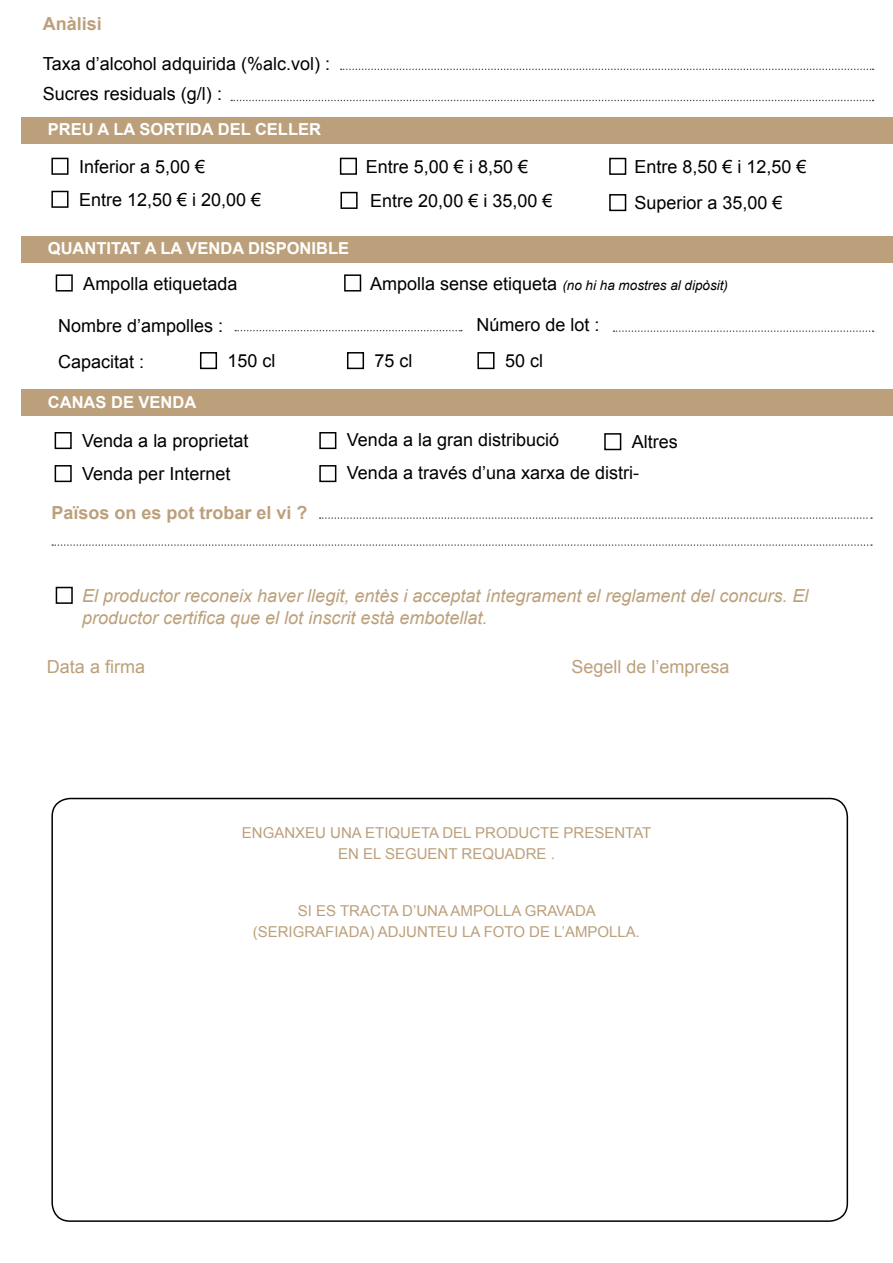
<style>
.page{position:relative;width:893px;height:1263px;background:#fff}
.page>*{position:absolute;margin:0;border:0;box-sizing:border-box;transform-origin:0 0}
.t1{font:18px/33px "Arial";color:#000}
.t2{font:italic 18px/21.6px "Arial";color:#bca07b}
.t3{font:700 18px "Arial";color:#bca07b}
.t4{font:18px "Arial";color:#bca07b}
.t5{font:700 16.5px "Arial";color:#fff}
.t6{font:15px/21px "Arial";color:#bca07b;text-align:center}
.t7{font:italic 13.5px "Arial";color:#000}
.s1{font-style:normal;font-size:18px}
</style>
<div class="page">
<div style="left:21px;top:117px;width:872px;height:27px;background:#bca07b"></div>
<div style="left:51px;top:158px;width:18px;height:17px;border:2px solid #000"></div>
<div style="left:340px;top:158px;width:17px;height:17px;border:2px solid #000"></div>
<div style="left:609px;top:158px;width:17px;height:17px;border:2px solid #000"></div>
<div style="left:51px;top:191px;width:18px;height:17px;border:2px solid #000"></div>
<div style="left:340px;top:192px;width:18px;height:17px;border:2px solid #000"></div>
<div style="left:609px;top:194px;width:17px;height:17px;border:2px solid #000"></div>
<div style="left:21px;top:389px;width:872px;height:27px;background:#bca07b"></div>
<div style="left:55px;top:432px;width:17px;height:17px;border:2px solid #000"></div>
<div style="left:55px;top:465px;width:17px;height:17px;border:2px solid #000"></div>
<div style="left:319px;top:432px;width:17px;height:17px;border:2px solid #000"></div>
<div style="left:319px;top:465px;width:17px;height:17px;border:2px solid #000"></div>
<div style="left:604px;top:433px;width:17px;height:17px;border:2px solid #000"></div>
<svg style="left:320px;top:517px;width:552px;height:2px"></svg>
<svg style="left:52px;top:544px;width:820px;height:2px"></svg>
<div style="left:56px;top:587px;width:17px;height:17px;border:2px solid #000"></div>
<div style="left:51px;top:798px;width:797px;height:424px;border:2px solid #000;border-radius:18px"></div>
<svg style="left:341px;top:69px;width:532px;height:1px"></svg>
<svg style="left:231px;top:100px;width:642px;height:1px"></svg>
<div style="left:21px;top:236px;width:872px;height:27px;background:#bca07b"></div>
<div style="left:56px;top:274px;width:17px;height:17px;border:2px solid #000"></div>
<div style="left:344px;top:274px;width:17px;height:17px;border:2px solid #000"></div>
<svg style="left:235px;top:330px;width:227px;height:1px"></svg>
<svg style="left:613px;top:330px;width:260px;height:2px"></svg>
<div style="left:200px;top:352px;width:17px;height:17px;border:2px solid #000"></div>
<div style="left:347px;top:352px;width:17px;height:17px;border:2px solid #000"></div>
<div style="left:477px;top:352px;width:17px;height:17px;border:2px solid #000"></div>
<p class="t3" style="left:43px;top:12px;width:61px">Anàlisi</p>
<p class="t1" style="left:43px;top:49px;width:289px;line-height:30.2px">Taxa d’alcohol adquirida (%alc.vol) :<br>Sucres residuals (g/l) :</p>
<p class="t5" style="left:48px;top:119px;width:275px">PREU A LA SORTIDA DEL CELLER</p>
<p class="t1" style="left:79px;top:150px;width:128px">Inferior a 5,00 €</p>
<p class="t1" style="left:366px;top:150px;width:164px">Entre 5,00 € i 8,50 €</p>
<p class="t1" style="left:634px;top:150px;width:174px">Entre 8,50 € i 12,50 €</p>
<p class="t1" style="left:79px;top:183px;width:184px">Entre 12,50 € i 20,00 €</p>
<p class="t1" style="left:370px;top:185px;width:184px">Entre 20,00 € i 35,00 €</p>
<p class="t1" style="left:634px;top:187px;width:150px">Superior a 35,00 €</p>
<p class="t5" style="left:48px;top:238px;width:303px">QUANTITAT A LA VENDA DISPONIBLE</p>
<p class="t1" style="left:83px;top:267px;width:156px">Ampolla etiquetada</p>
<p class="t7" style="left:370px;top:276px;width:359px"><span class="s1">Ampolla sense etiqueta</span> (no hi ha mostres al dipòsit)</p>
<p class="t1" style="left:58px;top:308px;width:167px;line-height:36px">Nombre d’ampolles :<br>Capacitat :</p>
<p class="t1" style="left:476px;top:309px;width:125px">Número de lot :</p>
<p class="t1" style="left:228px;top:345px;width:50px">150 cl</p>
<p class="t1" style="left:375px;top:345px;width:40px">75 cl</p>
<p class="t1" style="left:505px;top:345px;width:40px">50 cl</p>
<p class="t5" style="left:48px;top:391px;width:150px">CANAS DE VENDA</p>
<p class="t1" style="left:82px;top:425px;width:168px">Venda a la proprietat<br>Venda per Internet</p>
<p class="t1" style="left:347px;top:424px;width:294px">Venda a la gran distribució<br>Venda a través d’una xarxa de distri-</p>
<p class="t1" style="left:632px;top:426px;width:48px">Altres</p>
<p class="t3" style="left:51px;top:500px;width:258px">Països on es pot trobar el vi ?</p>
<p class="t2" style="left:82px;top:585px;width:728px">El productor reconeix haver llegit, entès i acceptat íntegrament el reglament del concurs. El productor certifica que el lot inscrit està embotellat.</p>
<p class="t4" style="left:47px;top:655px;width:100px">Data a firma</p>
<p class="t4" style="left:571px;top:655px;width:160px">Segell de l’empresa</p>
<p class="t6" style="left:242px;top:822px;width:411px">ENGANXEU UNA ETIQUETA DEL PRODUCTE PRESENTAT<br>EN EL SEGUENT REQUADRE .</p>
<p class="t6" style="left:253px;top:900px;width:389px">SI ES TRACTA D’UNA AMPOLLA GRAVADA (SERIGRAFIADA) ADJUNTEU LA FOTO DE L’AMPOLLA.</p>
</div>
